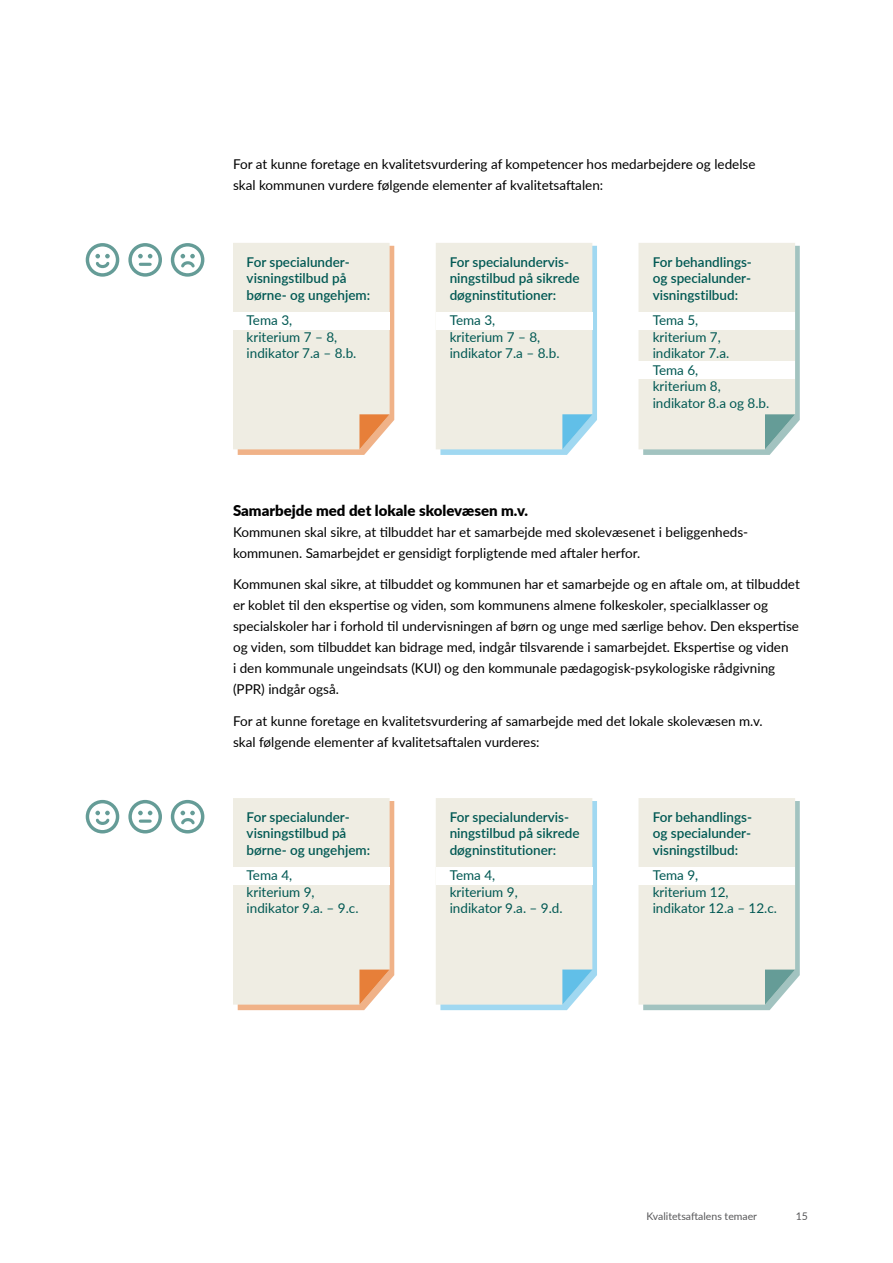
<style>
.page{position:relative;width:893px;height:1263px;background:#fff}
.page>*{position:absolute;margin:0;border:0;box-sizing:border-box;transform-origin:0 0}
.t1{font:15px "Lato Black 2";color:#000}
.t2{font:13.5px/21px "Lato Regular 2";color:#000}
.t3{font:600 13.5px/16.5px "Lato";color:#005853}
.t4{font:13.5px/16.5px "Lato Regular 2";color:#005853}
.t5{font:10.5px "Lato Regular 2";color:#58585a}
.t6{font:10.5px "Lato";color:#58585a}
</style>
<div class="page">
<svg style="left:436px;top:243px;width:161px;height:212px;background:#e9ebe4"></svg>
<svg style="left:638px;top:243px;width:162px;height:212px;background:#e8e9e0"></svg>
<svg style="left:233px;top:243px;width:161px;height:212px;background:#efe8dc"></svg>
<div style="left:233px;top:312px;width:157px;height:17px;background:#fff"></div>
<div style="left:436px;top:312px;width:156px;height:17px;background:#fff"></div>
<div style="left:638px;top:312px;width:157px;height:17px;background:#fff"></div>
<div style="left:638px;top:362px;width:157px;height:17px;background:#fff"></div>
<svg style="left:436px;top:798px;width:161px;height:212px;background:#e9ebe4"></svg>
<svg style="left:638px;top:798px;width:162px;height:212px;background:#e8e9e0"></svg>
<svg style="left:233px;top:798px;width:161px;height:212px;background:#efe8dc"></svg>
<div style="left:233px;top:867px;width:157px;height:17px;background:#fff"></div>
<div style="left:436px;top:867px;width:156px;height:17px;background:#fff"></div>
<div style="left:638px;top:867px;width:157px;height:17px;background:#fff"></div>
<svg style="left:93px;top:254px;width:19px;height:16px"></svg>
<svg style="left:180px;top:254px;width:17px;height:16px"></svg>
<svg style="left:138px;top:254px;width:14px;height:12px"></svg>
<div style="left:86px;top:243px;width:33px;height:34px;border:3px solid #659c97;border-radius:50%"></div>
<div style="left:128px;top:243px;width:34px;height:34px;border:3px solid #659c97;border-radius:50%"></div>
<div style="left:171px;top:243px;width:33px;height:34px;border:3px solid #659c97;border-radius:50%"></div>
<svg style="left:95px;top:811px;width:15px;height:14px"></svg>
<svg style="left:138px;top:811px;width:14px;height:4px"></svg>
<svg style="left:180px;top:811px;width:17px;height:16px"></svg>
<svg style="left:140px;top:819px;width:10px;height:4px"></svg>
<div style="left:86px;top:800px;width:33px;height:33px;border:3px solid #659c97;border-radius:50%"></div>
<div style="left:128px;top:800px;width:34px;height:33px;border:3px solid #659c97;border-radius:50%"></div>
<div style="left:171px;top:800px;width:33px;height:33px;border:3px solid #659c97;border-radius:50%"></div>
<p class="t2" style="left:233px;top:153px;width:524px">For at kunne foretage en kvalitetsvurdering af kompetencer hos medarbejdere og ledelse skal kommunen vurdere følgende elementer af kvalitetsaftalen:</p>
<p class="t3" style="left:247px;top:253px;width:105px">For specialunder-</p>
<p class="t3" style="left:450px;top:253px;width:121px">For specialundervis-</p>
<p class="t3" style="left:247px;top:269px;width:125px">visningstilbud på børne- og ungehjem:</p>
<p class="t4" style="left:247px;top:311px;width:111px">Tema 3,<br>kriterium 7 – 8, indikator 7.a – 8.b.</p>
<p class="t3" style="left:450px;top:269px;width:131px">ningstilbud på sikrede døgninstitutioner:</p>
<p class="t4" style="left:450px;top:311px;width:111px">Tema 3,<br>kriterium 7 – 8, indikator 7.a – 8.b.</p>
<p class="t3" style="left:653px;top:253px;width:101px;text-align:justify">For behandlings&shy;og specialunder&shy;visningstilbud:</p>
<p class="t4" style="left:653px;top:311px;width:78px">Tema 5, kriterium 7, indikator 7.a.</p>
<p class="t4" style="left:653px;top:361px;width:118px">Tema 6,<br>kriterium 8, indikator 8.a og 8.b.</p>
<h3 class="t1" style="left:233px;top:499px;width:297px">Samarbejde med det lokale skolevæsen m.v.</h3>
<p class="t2" style="left:233px;top:521px;width:517px">Kommunen skal sikre, at tilbuddet har et samarbejde med skolevæsenet i beliggenheds&shy;kommunen. Samarbejdet er gensidigt forpligtende med aftaler herfor.</p>
<p class="t2" style="left:233px;top:573px;width:568px">Kommunen skal sikre, at tilbuddet og kommunen har et samarbejde og en aftale om, at tilbuddet er koblet til den ekspertise og viden, som kommunens almene folkeskoler, specialklasser og specialskoler har i forhold til undervisningen af børn og unge med særlige behov. Den ekspertise og viden, som tilbuddet kan bidrage med, indgår tilsvarende i samarbejdet. Ekspertise og viden<br>i den kommunale ungeindsats (KUI) og den kommunale pædagogisk-psykologiske rådgivning (PPR) indgår også.</p>
<p class="t2" style="left:233px;top:710px;width:531px">For at kunne foretage en kvalitetsvurdering af samarbejde med det lokale skolevæsen m.v. skal følgende elementer af kvalitetsaftalen vurderes:</p>
<p class="t3" style="left:247px;top:808px;width:105px">For specialunder-</p>
<p class="t3" style="left:450px;top:808px;width:121px">For specialundervis-</p>
<p class="t3" style="left:247px;top:825px;width:125px">visningstilbud på børne- og ungehjem:</p>
<p class="t4" style="left:247px;top:867px;width:113px">Tema 4,<br>kriterium 9, indikator 9.a. – 9.c.</p>
<p class="t3" style="left:450px;top:824px;width:131px">ningstilbud på sikrede døgninstitutioner:</p>
<p class="t4" style="left:450px;top:867px;width:115px">Tema 4,<br>kriterium 9, indikator 9.a. – 9.d.</p>
<p class="t3" style="left:653px;top:808px;width:101px">For behandlings-</p>
<p class="t3" style="left:653px;top:841px;width:87px">visningstilbud:</p>
<p class="t4" style="left:653px;top:866px;width:126px">Tema 9,<br>kriterium 12, indikator 12.a – 12.c.</p>
<p class="t3" style="left:653px;top:824px;width:100px">og specialunder-</p>
<p class="t5" style="left:646px;top:1209px;width:112px">Kvalitetsaftalens temaer</p>
<p class="t6" style="left:796px;top:1209px;width:14px">15</p>
</div>
